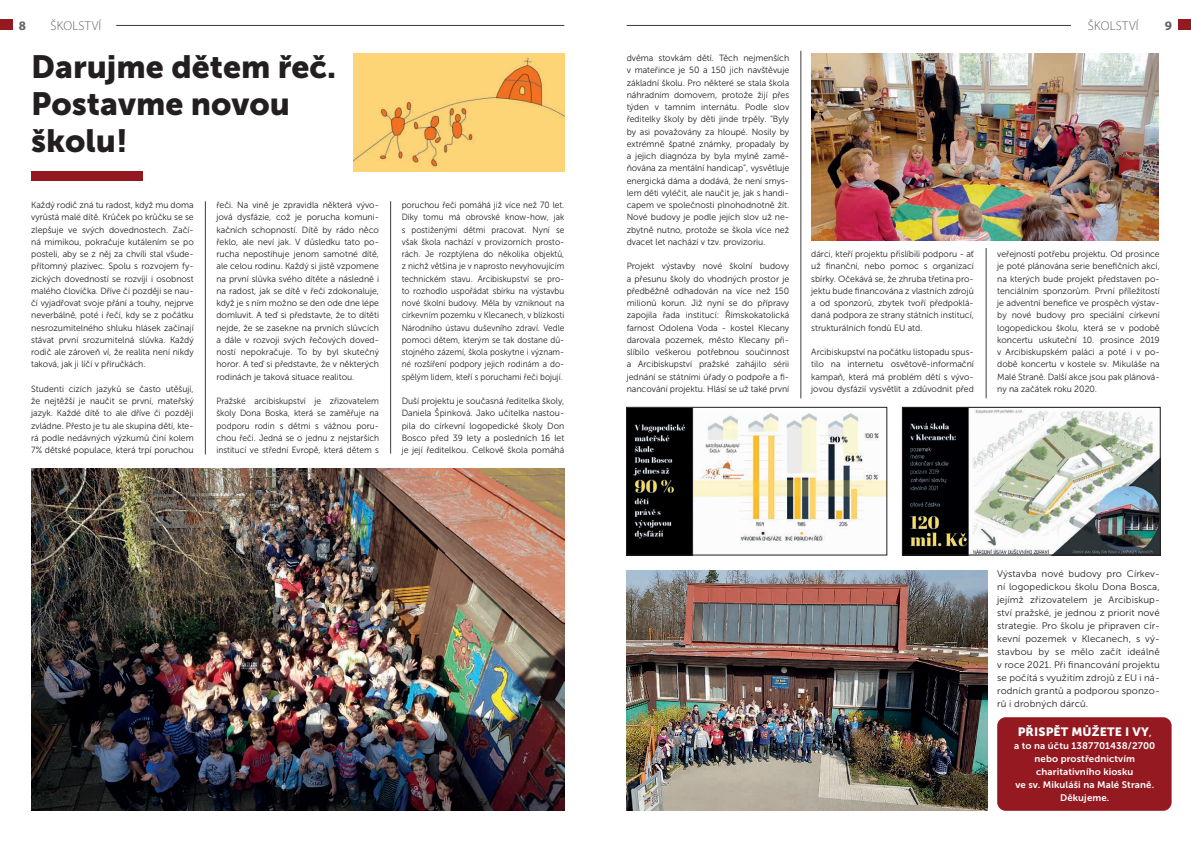
<style>
.page{position:relative;width:1191px;height:842px;background:#fff}
.page>*{position:absolute;margin:0;border:0;box-sizing:border-box;transform-origin:0 0}
.t1{font:32px/37px "Museo Sans 900";color:#231f20}
.t2{font:300 13px "Myriad Pro";letter-spacing:.02em;color:#636366}
.t3{font:700 13px "Myriad Pro";color:#636366}
.t4{font:12px "Museo Sans 900";letter-spacing:.01em;color:#fff}
.t5{font:9.5px/13px "Museo Sans 300";letter-spacing:.01em;color:#231f20;text-align:justify}
.t6{font:9.5px/13px "Museo Sans 700";letter-spacing:.01em;color:#fff;text-align:center}
.t7{font:9px/12.2px "Museo Sans 300";color:#231f20;text-align:justify}
.t8{font:9px/12.2px "Museo Sans 300";color:#231f20;text-align:justify;scale:.93 1}
.t9{font:9px/12.2px "Museo Sans 300";color:#231f20;text-align:justify;scale:.94 1}
.s1{font-family:"Museo Sans 700";font-size:9.5px}
</style>
<div class="page">
<hr style="left:390px;top:201px;width:1px;height:253px;background:#231f20">
<hr style="left:205px;top:201px;width:1px;height:253px;background:#231f20">
<div style="left:1178px;top:20px;width:13px;height:10px;background:#941920"></div>
<hr style="left:116px;top:25px;width:448px;height:1px;background:#231f20">
<hr style="left:626px;top:25px;width:445px;height:1px;background:#231f20">
<div style="left:0;top:20px;width:12px;height:10px;background:#941920"></div>
<hr style="left:800px;top:51px;width:1px;height:347px;background:#231f20">
<hr style="left:986px;top:248px;width:1px;height:150px;background:#231f20">
<div style="left:31px;top:172px;width:112px;height:9px;background:#941920"></div>
<img style="left:628px;top:409px;width:257px;height:144px">
<div style="left:626px;top:407px;width:261px;height:148px;border:1px solid #231f20"></div>
<img style="left:904px;top:409px;width:254px;height:144px">
<div style="left:902px;top:407px;width:258px;height:148px;border:1px solid #231f20"></div>
<img style="left:626px;top:571px;width:361px;height:240px">
<img style="left:32px;top:468px;width:532px;height:342px">
<img style="left:811px;top:54px;width:348px;height:187px">
<img style="left:353px;top:54px;width:211px;height:118px">
<div style="left:997px;top:717px;width:174px;height:94px;background:#941920;border-radius:9px"></div>
<h2 class="t2" style="left:50px;top:18px;width:52px">ŠKOLSTVÍ</h2>
<h2 class="t2" style="left:1087px;top:18px;width:52px">ŠKOLSTVÍ</h2>
<h1 class="t1" style="left:31px;top:48px;width:306px">Darujme dětem řeč.<br>Postavme novou školu!</h1>
<h2 class="t3" style="left:19px;top:17px;width:9px">8</h2>
<h2 class="t3" style="left:1164px;top:17px;width:9px">9</h2>
<p class="t7" style="left:626px;top:52px;width:164px">dvěma stovkám dětí. Těch nejmenších v mateřince je 50 a 150 jich navštěvuje základní školu. Pro některé se stala škola náhradním domovem, protože žijí přes týden v tamním internátu. Podle slov ředitelky školy by děti jinde trpěly. “Byly by asi považovány za hloupé. Nosily by extrémně špatné známky, propadaly by a jejich diagnóza by byla mylně zamě&shy;ňována za mentální handicap”, vysvětluje energická dáma a dodává, že není smys&shy;lem děti vyléčit, ale naučit je, jak s handi&shy;capem ve společnosti plnohodnotně žít.<br>Nové budovy je podle jejích slov už ne&shy;zbytně nutno, protože se škola více než dvacet let nachází v tzv. provizoriu.</p>
<p class="t7" style="left:626px;top:260px;width:164px">Projekt výstavby nové školní budovy a přesunu školy do vhodných prostor je předběžně odhadován na více než 150 milionů korun. Již nyní se do přípravy zapojila řada institucí: Římskokatolická farnost Odolena Voda - kostel Klecany darovala pozemek, město Klecany při&shy;slíbilo veškerou potřebnou součinnost a Arcibiskupství pražské zahájilo sérii jednání se státními úřady o podpoře a fi&shy;nancování projektu. Hlásí se už také první</p>
<p class="t8" style="left:402px;top:199px;width:176px">poruchou řeči pomáhá již více než 70 let.<br>Díky tomu má obrovské know-how, jak s postiženými dětmi pracovat. Nyní se však škola nachází v provizorních prosto&shy;rách. Je rozptýlena do několika objektů, z nichž většina je v naprosto nevyhovujícím technickém stavu. Arcibiskupství se pro&shy;to rozhodlo uspořádat sbírku na výstavbu nové školní budovy. Měla by vzniknout na církevním pozemku v Klecanech, v blízkosti Národního ústavu duševního zdraví. Vedle pomoci dětem, kterým se tak dostane dů&shy;stojného zázemí, škola poskytne i význam&shy;né rozšíření podpory jejich rodinám a do&shy;spělým lidem, kteří s poruchami řeči bojují.</p>
<p class="t7" style="left:402px;top:395px;width:164px">Duší projektu je současná ředitelka školy, Daniela Špinková. Jako učitelka nastou&shy;pila do církevní logopedické školy Don Bosco před 39 lety a posledních 16 let je její ředitelkou. Celkově škola pomáhá</p>
<p class="t7" style="left:31px;top:199px;width:164px">Každý rodič zná tu radost, když mu doma vyrůstá malé dítě. Krůček po krůčku se se zlepšuje ve svých dovednostech. Začí&shy;ná mimikou, pokračuje kutálením se po posteli, aby se z něj za chvíli stal všude&shy;přítomný plazivec. Spolu s rozvojem fy&shy;zických dovedností se rozvíjí i osobnost malého človíčka. Dříve či později se nau&shy;čí vyjadřovat svoje přání a touhy, nejprve neverbálně, poté i řečí, kdy se z počátku nesrozumitelného shluku hlásek začínají stávat první srozumitelná slůvka. Každý rodič ale zároveň ví, že realita není nikdy taková, jak ji líčí v příručkách.</p>
<p class="t7" style="left:31px;top:383px;width:164px">Studenti cizích jazyků se často utěšují, že nejtěžší je naučit se první, mateřský jazyk. Každé dítě to ale dříve či později zvládne. Přesto je tu ale skupina dětí, kte&shy;rá podle nedávných výzkumů činí kolem 7% dětské populace, která trpí poruchou</p>
<p class="t7" style="left:216px;top:199px;width:164px">řeči. Na vině je zpravidla některá vývo&shy;jová dysfázie, což je porucha komuni&shy;kačních schopností. Dítě by rádo něco řeklo, ale neví jak. V důsledku tato po&shy;rucha nepostihuje jenom samotné dítě, ale celou rodinu. Každý si jistě vzpomene na první slůvka svého dítěte a následně i na radost, jak se dítě v řeči zdokonaluje, když je s ním možno se den ode dne lépe domluvit. A teď si představte, že to dítěti nejde, že se zasekne na prvních slůvcích a dále v rozvoji svých řečových doved&shy;ností nepokračuje. To by byl skutečný horor. A teď si představte, že v některých rodinách je taková situace realitou.</p>
<p class="t9" style="left:216px;top:395px;width:174px">Pražské arcibiskupství je zřizovatelem školy Dona Boska, která se zaměřuje na podporu rodin s dětmi s vážnou poru&shy;chou řeči. Jedná se o jednu z nejstarších institucí ve střední Evropě, která dětem s</p>
<p class="t7" style="left:997px;top:248px;width:164px">veřejností potřebu projektu. Od prosince je poté plánována serie benefičních akcí, na kterých bude projekt představen po&shy;tenciálním sponzorům. První příležitostí je adventní benefice ve prospěch výstav&shy;by nové budovy pro speciální církevní logopedickou školu, která se v podobě koncertu uskuteční 10. prosince 2019 v Arcibiskupském paláci a poté i v po&shy;době koncertu v kostele sv. Mikuláše na Malé Straně. Další akce jsou pak plánová&shy;ny na začátek roku 2020.</p>
<p class="t7" style="left:811px;top:248px;width:164px">dárci, kteří projektu přislíbili podporu - ať už finanční, nebo pomoc s organizací sbírky. Očekává se, že zhruba třetina pro&shy;jektu bude financována z vlastních zdrojů a od sponzorů, zbytek tvoří předpoklá&shy;daná podpora ze strany státních institucí, strukturálních fondů EU atd.</p>
<p class="t7" style="left:811px;top:346px;width:164px">Arcibiskupství na počátku listopadu spus&shy;tilo na internetu osvětově-informační kampaň, která má problém dětí s vývo&shy;jovou dysfázií vysvětlit a zdůvodnit před</p>
<p class="t5" style="left:997px;top:567px;width:164px">Výstavba nové budovy pro Církev&shy;ní logopedickou školu Dona Bosca, jejímž zřizovatelem je Arcibiskup&shy;ství pražské, je jednou z priorit nové strategie. Pro školu je připraven cír&shy;kevní pozemek v Klecanech, s vý&shy;stavbou by se mělo začít ideálně v roce 2021. Při financování projektu se počítá s využitím zdrojů z EU i ná&shy;rodních grantů a podporou sponzo&shy;rů i drobných dárců.</p>
<h3 class="t4" style="left:1017px;top:725px;width:135px">PŘISPĚT MŮŽETE I VY<span class="s1">,</span></h3>
<p class="t6" style="left:1014px;top:739px;width:143px">a to na účtu 1387701438/2700 nebo prostřednictvím charitativního kiosku<br>ve sv. Mikuláši na Malé Straně.<br>Děkujeme.</p>
</div>
